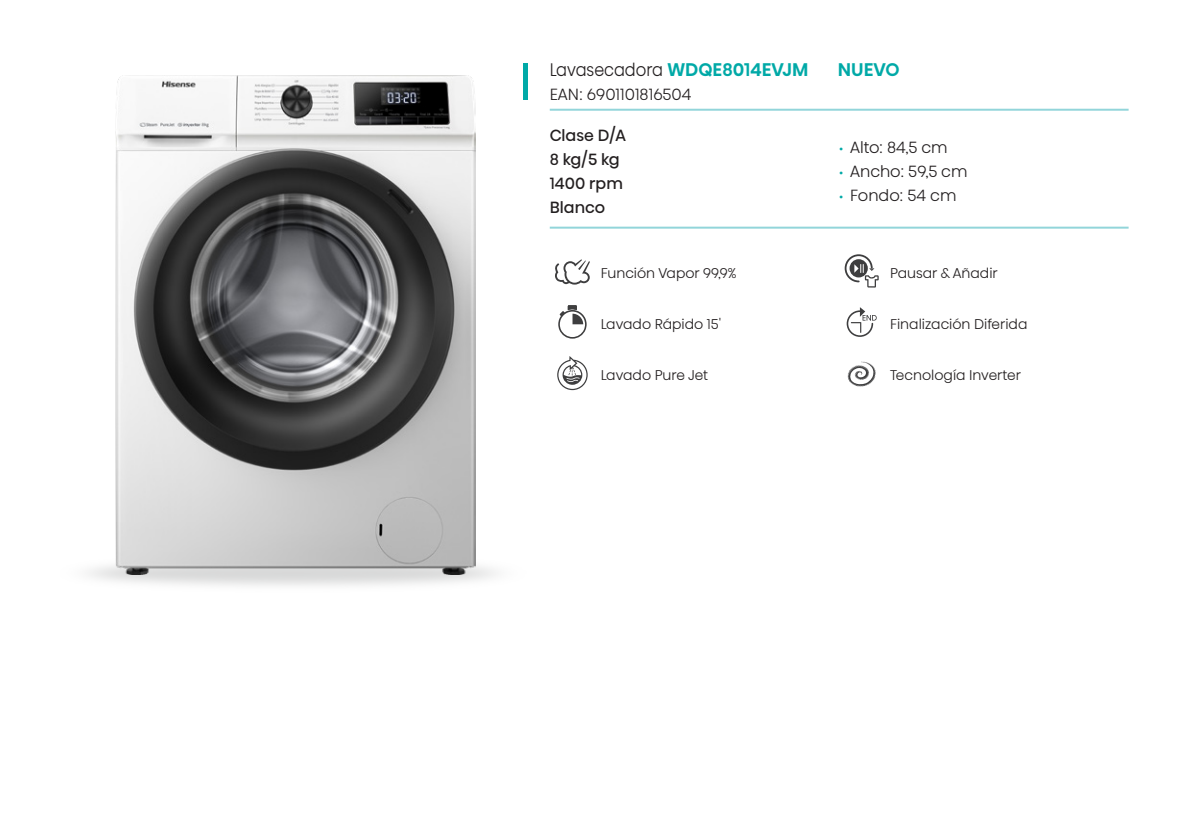
<style>
.page{position:relative;width:1191px;height:840px;background:#fff}
.page>*{position:absolute;margin:0;border:0;box-sizing:border-box;transform-origin:0 0}
.t1{font:300 18px "Hisense Alfabet";color:#231f20;scale:.9 1}
.t2{font:500 18px "Hisense Alfabet";color:#00a9a7}
.t3{font:300 16px "Hisense Alfabet";color:#231f20}
.t4{font:16px/24px "Hisense Alfabet";color:#231f20}
.t5{font:300 14px "Hisense Alfabet";color:#231f20}
.s1{font-weight:500;color:#00a9a7}
.s2{font-size:12px;color:#00a9a7}
</style>
<div class="page">
<img style="left:88px;top:565px;width:408px;height:21px">
<div style="left:522px;top:63px;width:5px;height:36px;background:#00a9a7"></div>
<hr style="left:550px;top:109px;width:578px;height:2px;background:#92d5da">
<hr style="left:550px;top:226px;width:578px;height:2px;background:#92d5da">
<svg style="left:555px;top:259px;width:35px;height:25px"></svg>
<svg style="left:844px;top:254px;width:34px;height:33px"></svg>
<svg style="left:558px;top:305px;width:28px;height:33px"></svg>
<svg style="left:846px;top:307px;width:30px;height:30px"></svg>
<svg style="left:557px;top:356px;width:30px;height:34px"></svg>
<svg style="left:847px;top:361px;width:29px;height:25px"></svg>
<img style="left:115px;top:76px;width:361px;height:497px">
<p class="t1" style="left:550px;top:53px;width:289px">Lavasecadora <span class="s1">WDQE8014EVJM</span></p>
<p class="t3" style="left:550px;top:80px;width:143px">EAN: 6901101816504</p>
<p class="t4" style="left:550px;top:121px;width:78px">Clase D/A<br>8 kg/5 kg<br>1400 rpm<br>Blanco</p>
<p class="t2" style="left:838px;top:57px;width:63px">NUEVO</p>
<p class="t3" style="left:839px;top:132px;width:110px"><span class="s2">•</span> Alto: 84,5 cm</p>
<p class="t3" style="left:839px;top:156px;width:130px"><span class="s2">•</span> Ancho: 59,5 cm</p>
<p class="t3" style="left:839px;top:180px;width:119px"><span class="s2">•</span> Fondo: 54 cm</p>
<p class="t5" style="left:601px;top:260px;width:137px">Función Vapor 99,9%</p>
<p class="t5" style="left:890px;top:260px;width:109px">Pausar &amp; Añadir</p>
<p class="t5" style="left:601px;top:311px;width:122px">Lavado Rápido 15'</p>
<p class="t5" style="left:890px;top:311px;width:139px">Finalización Diferida</p>
<p class="t5" style="left:601px;top:362px;width:109px">Lavado Pure Jet</p>
<p class="t5" style="left:890px;top:362px;width:132px">Tecnología Inverter</p>
</div>
